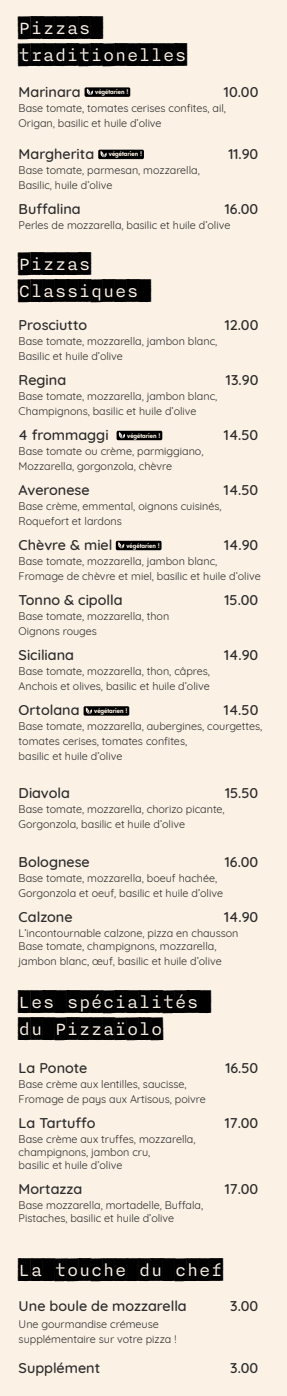
<style>
.page{position:relative;width:287px;height:1396px;background:#fbf1e5}
.page>*{position:absolute;margin:0;border:0;box-sizing:border-box;transform-origin:0 0}
.Produits{font:20px/26.8px "Nitti Typewriter Cameo";color:#000}
.Produits-2{font:500 14.4px "Quicksand";color:#2b2b2b}
.Produits-3{font:10.8px/15px "Quicksand";color:#2b2b2b}
.t1{font:800 6.45px "Futura";color:#fbf1e5}
</style>
<div class="page">
<div style="left:84px;top:87px;width:46px;height:10px;background:#000;border-radius:2px"></div>
<svg style="left:86px;top:89px;width:7px;height:6px"></svg>
<div style="left:98px;top:150px;width:46px;height:9px;background:#000;border-radius:2px"></div>
<svg style="left:100px;top:151px;width:7px;height:6px"></svg>
<div style="left:116px;top:431px;width:46px;height:9px;background:#000;border-radius:2px"></div>
<svg style="left:118px;top:432px;width:7px;height:6px"></svg>
<div style="left:116px;top:541px;width:45px;height:9px;background:#000;border-radius:2px"></div>
<svg style="left:118px;top:542px;width:6px;height:6px"></svg>
<div style="left:83px;top:706px;width:46px;height:10px;background:#000;border-radius:2px"></div>
<svg style="left:85px;top:707px;width:7px;height:7px"></svg>
<p class="Produits" style="left:19px;top:15px;width:169px">PIZZAS<br>TRADITIONELLES</p>
<p class="Produits-2" style="left:19px;top:80px;width:63px">Marinara</p>
<p class="t1" style="left:95px;top:87px;width:35px">végétarien !</p>
<p class="Produits-2" style="left:224px;top:80px;width:36px">10.00</p>
<p class="Produits-3" style="left:19px;top:99px;width:209px">Base tomate, tomates cerises confites, ail,</p>
<p class="Produits-3" style="left:19px;top:114px;width:144px">Origan, basilic et huile d’olive</p>
<p class="Produits-2" style="left:19px;top:142px;width:77px">Margherita</p>
<p class="t1" style="left:109px;top:150px;width:35px">végétarien !</p>
<p class="Produits-2" style="left:228px;top:142px;width:31px">11.90</p>
<p class="Produits-3" style="left:19px;top:162px;width:183px">Base tomate, parmesan, mozzarella,</p>
<p class="Produits-3" style="left:19px;top:177px;width:95px">Basilic, huile d’olive</p>
<p class="Produits-2" style="left:19px;top:197px;width:64px">Buffalina</p>
<p class="Produits-2" style="left:225px;top:197px;width:35px">16.00</p>
<p class="Produits-3" style="left:19px;top:217px;width:213px">Perles de mozzarella, basilic et huile d’olive</p>
<p class="Produits" style="left:19px;top:251px;width:74px">PIZZAS</p>
<p class="Produits" style="left:19px;top:278px;width:121px">CLASSIQUES</p>
<p class="Produits-2" style="left:19px;top:313px;width:70px">Prosciutto</p>
<p class="Produits-2" style="left:225px;top:313px;width:35px">12.00</p>
<p class="Produits-3" style="left:19px;top:333px;width:200px">Base tomate, mozzarella, jambon blanc,</p>
<p class="Produits-3" style="left:19px;top:348px;width:106px">Basilic et huile d’olive</p>
<p class="Produits-2" style="left:19px;top:368px;width:49px">Regina</p>
<p class="Produits-2" style="left:226px;top:368px;width:34px">13.90</p>
<p class="Produits-3" style="left:19px;top:388px;width:200px">Base tomate, mozzarella, jambon blanc,</p>
<p class="Produits-3" style="left:19px;top:403px;width:179px">Champignons, basilic et huile d’olive</p>
<p class="Produits-2" style="left:19px;top:423px;width:91px">4 frommaggi</p>
<p class="t1" style="left:127px;top:431px;width:35px">végétarien !</p>
<p class="Produits-2" style="left:224px;top:423px;width:36px">14.50</p>
<p class="Produits-3" style="left:19px;top:443px;width:186px">Base tomate ou crème, parmiggiano,</p>
<p class="Produits-3" style="left:19px;top:458px;width:155px">Mozzarella, gorgonzola, chèvre</p>
<p class="Produits-2" style="left:19px;top:478px;width:72px">Averonese</p>
<p class="Produits-2" style="left:224px;top:478px;width:36px">14.50</p>
<p class="Produits-3" style="left:19px;top:498px;width:204px">Base crème, emmental, oignons cuisinés,</p>
<p class="Produits-3" style="left:19px;top:513px;width:105px">Roquefort et lardons</p>
<p class="Produits-2" style="left:19px;top:533px;width:95px">Chèvre &amp; miel</p>
<p class="t1" style="left:126px;top:541px;width:35px">végétarien !</p>
<p class="Produits-2" style="left:224px;top:533px;width:36px">14.90</p>
<p class="Produits-3" style="left:19px;top:553px;width:200px">Base tomate, mozzarella, jambon blanc,</p>
<p class="Produits-3" style="left:19px;top:568px;width:243px">Fromage de chèvre et miel, basilic et huile d’olive</p>
<p class="Produits-2" style="left:19px;top:588px;width:105px">Tonno &amp; cipolla</p>
<p class="Produits-2" style="left:224px;top:588px;width:35px">15.00</p>
<p class="Produits-3" style="left:19px;top:608px;width:152px">Base tomate, mozzarella, thon</p>
<p class="Produits-3" style="left:19px;top:623px;width:80px">Oignons rouges</p>
<p class="Produits-2" style="left:19px;top:643px;width:57px">Siciliana</p>
<p class="Produits-2" style="left:224px;top:643px;width:36px">14.90</p>
<p class="Produits-3" style="left:19px;top:663px;width:193px">Base tomate, mozzarella, thon, câpres,</p>
<p class="Produits-3" style="left:19px;top:678px;width:192px">Anchois et olives, basilic et huile d’olive</p>
<p class="Produits-2" style="left:19px;top:698px;width:62px">Ortolana</p>
<p class="t1" style="left:94px;top:706px;width:35px">végétarien !</p>
<p class="Produits-2" style="left:224px;top:698px;width:36px">14.50</p>
<p class="Produits-3" style="left:19px;top:718px;width:245px">Base tomate, mozzarella, aubergines, courgettes, tomates cerises, tomates confites,</p>
<p class="Produits-3" style="left:19px;top:748px;width:105px">basilic et huile d’olive</p>
<p class="Produits-2" style="left:19px;top:782px;width:53px">Diavola</p>
<p class="Produits-2" style="left:225px;top:782px;width:35px">15.50</p>
<p class="Produits-3" style="left:19px;top:801px;width:207px">Base tomate, mozzarella, chorizo picante,</p>
<p class="Produits-3" style="left:19px;top:816px;width:168px">Gorgonzola, basilic et huile d’olive</p>
<p class="Produits-2" style="left:19px;top:850px;width:73px">Bolognese</p>
<p class="Produits-2" style="left:225px;top:850px;width:35px">16.00</p>
<p class="Produits-3" style="left:19px;top:869px;width:200px">Base tomate, mozzarella, boeuf hachée,</p>
<p class="Produits-3" style="left:19px;top:884px;width:206px">Gorgonzola et oeuf, basilic et huile d’olive</p>
<p class="Produits-2" style="left:19px;top:905px;width:55px">Calzone</p>
<p class="Produits-2" style="left:224px;top:905px;width:36px">14.90</p>
<p class="Produits-3" style="left:19px;top:924px;width:221px">L’incontournable calzone, pizza en chausson</p>
<p class="Produits-3" style="left:19px;top:937px;width:199px">Base tomate, champignons, mozzarella,</p>
<p class="Produits-3" style="left:19px;top:952px;width:204px">jambon blanc, œuf, basilic et huile d’olive</p>
<p class="Produits" style="left:19px;top:989px;width:181px">LES SPÉCIALITÉS</p>
<p class="Produits" style="left:19px;top:1016px;width:145px">DU PIZZAÏOLO</p>
<p class="Produits-2" style="left:19px;top:1056px;width:70px">La Ponote</p>
<p class="Produits-2" style="left:225px;top:1056px;width:34px">16.50</p>
<p class="Produits-3" style="left:19px;top:1075px;width:169px">Base crème aux lentilles, saucisse,</p>
<p class="Produits-3" style="left:19px;top:1090px;width:188px">Fromage de pays aux Artisous, poivre</p>
<p class="Produits-2" style="left:19px;top:1111px;width:78px">La Tartuffo</p>
<p class="Produits-2" style="left:225px;top:1111px;width:35px">17.00</p>
<p class="Produits-3" style="left:19px;top:1131px;width:178px;line-height:13.2px">Base crème aux truffes, mozzarella, champignons, jambon cru,</p>
<p class="Produits-3" style="left:19px;top:1156px;width:105px">basilic et huile d’olive</p>
<p class="Produits-2" style="left:19px;top:1177px;width:65px">Mortazza</p>
<p class="Produits-2" style="left:225px;top:1177px;width:35px">17.00</p>
<p class="Produits-3" style="left:19px;top:1196px;width:186px">Base mozzarella, mortadelle, Buffala,</p>
<p class="Produits-3" style="left:19px;top:1210px;width:157px">Pistaches, basilic et huile d’olive</p>
<p class="Produits" style="left:19px;top:1257px;width:205px">LA TOUCHE DU CHEF</p>
<p class="Produits-2" style="left:19px;top:1294px;width:170px">Une boule de mozzarella</p>
<p class="Produits-2" style="left:230px;top:1294px;width:30px">3.00</p>
<p class="Produits-3" style="left:19px;top:1316px;width:142px">Une gourmandise crémeuse</p>
<p class="Produits-3" style="left:19px;top:1331px;width:159px">supplémentaire sur votre pizza !</p>
<p class="Produits-2" style="left:19px;top:1356px;width:83px">Supplément</p>
<p class="Produits-2" style="left:230px;top:1356px;width:30px">3.00</p>
</div>
